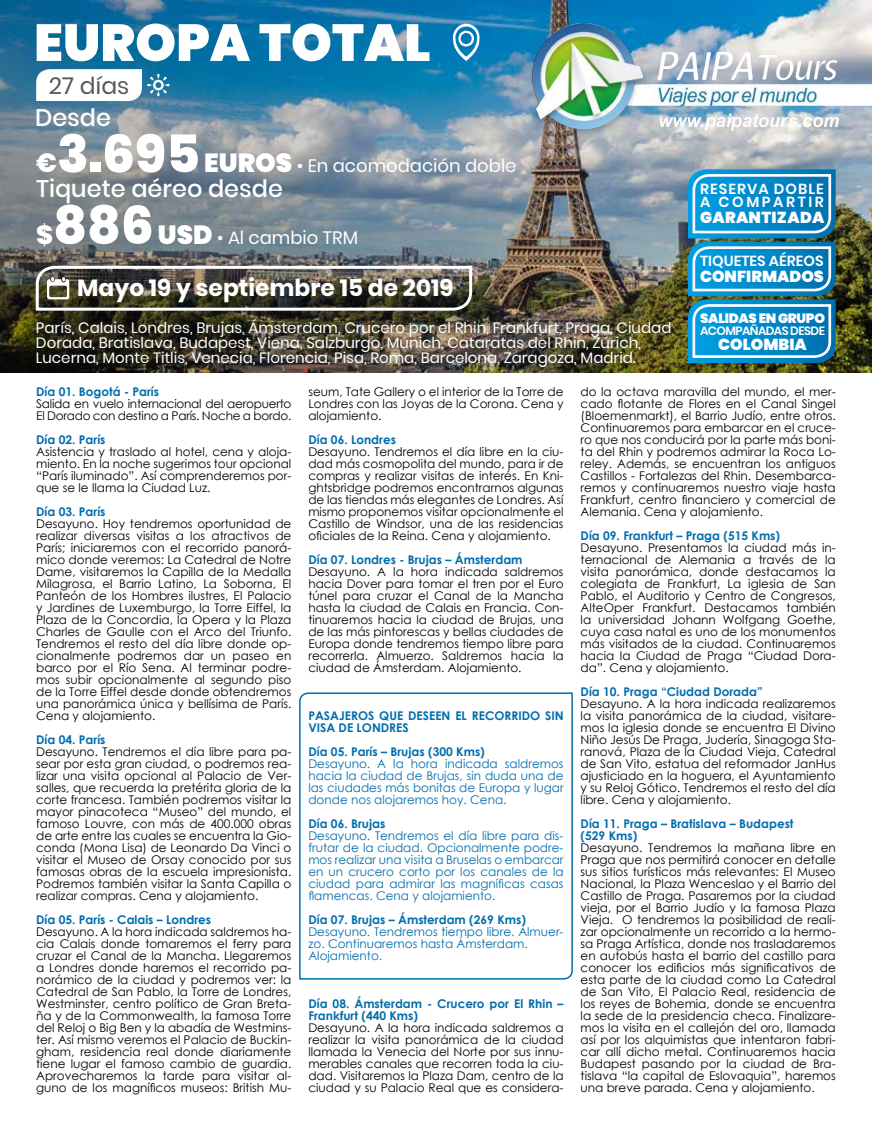
<style>
.page{position:relative;width:872px;height:1127px;background:#fff}
.page>*{position:absolute;margin:0;border:0;box-sizing:border-box;transform-origin:0 0}
.t1{font:900 52.05px "Poppins";color:#fff}
.t2{font:500 24px "Poppins";color:#fff}
.t3{font:700 23.4px "Poppins";color:#fff}
.t4{font:23.4px "Poppins";color:#575756}
.t5{font:18px "Poppins";color:#fff}
.t6{font:900 15.9px "Poppins";color:#fff}
.t7{font:900 15.9px "Poppins";letter-spacing:.02em;color:#fff}
.t8{font:15px/15px "Poppins";color:#fff}
.t9{font:600 14.55px/13.4px "Poppins";letter-spacing:.07em;color:#fff}
.t10{font:600 14.55px "Poppins";color:#fff}
.t11{font:900 13.5px "Poppins";letter-spacing:-.025em;color:#fff}
.t12{font:12px/12px "Century Gothic";color:#000;text-align:justify}
.t13{font:12px/12px "Century Gothic";color:#006dad;text-align:justify}
.t14{font:700 12px/12px "Century Gothic";color:#006dad}
.t15{font:12px/12px "Century Gothic";letter-spacing:-.02em;color:#000}
.t16{font:600 12px "Poppins";letter-spacing:-.05em;color:#fff}
.s1{font-weight:800;font-size:26.25px}
.s2{font-weight:800;font-size:52.05px}
.s3{font-weight:900;font-size:26.25px}
</style>
<div class="page">
<svg style="left:299px;top:692px;width:274px;height:288px"></svg>
<img style="left:0;top:0;width:872px;height:373px">
<div style="left:28px;top:311px;width:651px;height:65px;background:#1d1d1b;opacity:.6"></div>
<svg style="left:36px;top:69px;width:134px;height:32px"></svg>
<img style="left:34px;top:264px;width:439px;height:48px">
<svg style="left:453px;top:24px;width:26px;height:37px"></svg>
<svg style="left:688px;top:169px;width:147px;height:194px;background:#1f93c8"></svg>
<img style="left:530px;top:23px;width:342px;height:113px">
<h1 class="t1" style="left:34px;top:13px;width:398px">EUROPA TOTAL</h1>
<h3 class="t4" style="left:49px;top:72px;width:82px">27 días</h3>
<h2 class="t2" style="left:35px;top:104px;width:77px">Desde</h2>
<h3 class="t5" style="left:36px;top:155px;width:482px"><span class="s1">€</span><span class="s2">3.695</span> <span class="s3">EUROS</span> • En acomodación doble</h3>
<h3 class="t5" style="left:36px;top:227px;width:323px"><span class="s1">$</span><span class="s2">886</span> <span class="s3">USD</span> • Al cambio TRM</h3>
<h2 class="t2" style="left:36px;top:175px;width:248px">Tiquete aéreo desde</h2>
<h3 class="t3" style="left:77px;top:274px;width:378px">Mayo 19 y septiembre 15 de 2019</h3>
<p class="t8" style="left:36px;top:320px;width:637px">París, Calais, Londres, Brujas, Ámsterdam, Crucero por el Rhin, Frankfurt, Praga, Ciudad<br>Dorada, Bratislava, Budapest, Viena, Salzburgo, Múnich, Cataratas del Rhin, Zúrich,<br>Lucerna, Monte Titlis, Venecia, Florencia, Pisa, Roma, Barcelona, Zaragoza, Madrid.</p>
<p class="t9" style="left:700px;top:182px;width:125px">RESERVA DOBLE<br>A COMPARTIR</p>
<h3 class="t7" style="left:700px;top:208px;width:126px">GARANTIZADA</h3>
<p class="t10" style="left:700px;top:253px;width:125px">TIQUETES AÉREOS</p>
<h3 class="t6" style="left:700px;top:267px;width:125px">CONFIRMADOS</h3>
<p class="t11" style="left:700px;top:310px;width:126px">SALIDAS EN GRUPO</p>
<p class="t16" style="left:700px;top:324px;width:126px">ACOMPAÑADAS DESDE</p>
<h3 class="t6" style="left:718px;top:335px;width:90px">COLOMBIA</h3>
<p class="t14" style="left:36px;top:385px;width:124px">Día 01. Bogotá - París</p>
<p class="t15" style="left:36px;top:397px;width:257px">Salida en vuelo internacional del aeropuerto<br>El Dorado con destino a París. Noche a bordo.</p>
<p class="t14" style="left:36px;top:433px;width:71px">Día 02. París</p>
<p class="t12" style="left:36px;top:445px;width:257px">Asistencia y traslado al hotel, cena y aloja&shy;miento. En la noche sugerimos tour opcional “París iluminado”. Así comprenderemos por&shy;que se le llama la Ciudad Luz.</p>
<p class="t14" style="left:36px;top:505px;width:71px">Día 03. París</p>
<p class="t12" style="left:36px;top:517px;width:257px">Desayuno. Hoy tendremos oportunidad de realizar diversas visitas a los atractivos de París; iniciaremos con el recorrido panorá&shy;mico donde veremos: La Catedral de Notre Dame, visitaremos la Capilla de la Medalla Milagrosa, el Barrio Latino, La Soborna, El Panteón de los Hombres ilustres, El Palacio y Jardines de Luxemburgo, la Torre Eiffel, la Plaza de la Concordia, la Opera y la Plaza Charles de Gaulle con el Arco del Triunfo.<br>Tendremos el resto del día libre donde op&shy;cionalmente podremos dar un paseo en barco por el Río Sena. Al terminar podre&shy;mos subir opcionalmente al segundo piso de la Torre Eiffel desde donde obtendremos una panorámica única y bellísima de París.<br>Cena y alojamiento.</p>
<p class="t14" style="left:36px;top:733px;width:71px">Día 04. París</p>
<p class="t12" style="left:36px;top:745px;width:257px">Desayuno. Tendremos el día libre para pa&shy;sear por esta gran ciudad, o podremos rea&shy;lizar una visita opcional al Palacio de Ver&shy;salles, que recuerda la pretérita gloria de la corte francesa. También podremos visitar la mayor pinacoteca “Museo” del mundo, el famoso Louvre, con más de 400.000 obras de arte entre las cuales se encuentra la Gio&shy;conda (Mona Lisa) de Leonardo Da Vinci o visitar el Museo de Orsay conocido por sus famosas obras de la escuela impresionista.<br>Podremos también visitar la Santa Capilla o realizar compras. Cena y alojamiento.</p>
<p class="t14" style="left:36px;top:913px;width:176px">Día 05. París - Calais – Londres</p>
<p class="t12" style="left:36px;top:925px;width:257px">Desayuno. A la hora indicada saldremos ha&shy;cia Calais donde tomaremos el ferry para cruzar el Canal de la Mancha. Llegaremos a Londres donde haremos el recorrido pa&shy;norámico de la ciudad y podremos ver: la Catedral de San Pablo, la Torre de Londres, Westminster, centro político de Gran Breta&shy;ña y de la Commonwealth, la famosa Torre del Reloj o Big Ben y la abadía de Westmins&shy;ter. Así mismo veremos el Palacio de Buckin&shy;gham, residencia real donde diariamente tiene lugar el famoso cambio de guardia.<br>Aprovecharemos la tarde para visitar al&shy;guno de los magníficos museos: British Mu-</p>
<p class="t12" style="left:308px;top:385px;width:257px">seum, Tate Gallery o el interior de la Torre de Londres con las Joyas de la Corona. Cena y alojamiento.</p>
<p class="t14" style="left:308px;top:433px;width:89px">Día 06. Londres</p>
<p class="t12" style="left:308px;top:445px;width:257px">Desayuno. Tendremos el día libre en la ciu&shy;dad más cosmopolita del mundo, para ir de compras y realizar visitas de interés. En Kni&shy;ghtsbridge podremos encontrarnos algunas de las tiendas más elegantes de Londres. Así mismo proponemos visitar opcionalmente el Castillo de Windsor, una de las residencias oficiales de la Reina. Cena y alojamiento.</p>
<p class="t14" style="left:308px;top:553px;width:216px">Día 07. Londres - Brujas – Ámsterdam</p>
<p class="t12" style="left:308px;top:565px;width:257px">Desayuno. A la hora indicada saldremos hacia Dover para tomar el tren por el Euro túnel para cruzar el Canal de la Mancha hasta la ciudad de Calais en Francia. Con&shy;tinuaremos hacia la ciudad de Brujas, una de las más pintorescas y bellas ciudades de Europa donde tendremos tiempo libre para recorrerla. Almuerzo. Saldremos hacia la ciudad de Ámsterdam. Alojamiento.</p>
<p class="t14" style="left:308px;top:709px;width:257px">PASAJEROS QUE DESEEN EL RECORRIDO SIN<br>VISA DE LONDRES</p>
<p class="t14" style="left:308px;top:745px;width:178px">Día 05. París – Brujas (300 Kms)</p>
<p class="t13" style="left:308px;top:757px;width:257px">Desayuno. A la hora indicada saldremos hacia la ciudad de Brujas, sin duda una de las ciudades más bonitas de Europa y lugar donde nos alojaremos hoy. Cena.</p>
<p class="t14" style="left:308px;top:817px;width:79px">Día 06. Brujas</p>
<p class="t13" style="left:308px;top:829px;width:257px">Desayuno. Tendremos el día libre para dis&shy;frutar de la ciudad. Opcionalmente podre&shy;mos realizar una visita a Bruselas o embarcar en un crucero corto por los canales de la ciudad para admirar las magníficas casas flamencas. Cena y alojamiento.</p>
<p class="t14" style="left:308px;top:913px;width:219px">Día 07. Brujas – Ámsterdam (269 Kms)</p>
<p class="t13" style="left:308px;top:925px;width:257px;text-align:left">Desayuno. Tendremos tiempo libre. Almuer&shy;zo. Continuaremos hasta Ámsterdam.<br>Alojamiento.</p>
<p class="t14" style="left:308px;top:997px;width:257px">Día 08. Ámsterdam - Crucero por El Rhin –<br>Frankfurt (440 Kms)</p>
<p class="t12" style="left:308px;top:1021px;width:257px">Desayuno. A la hora indicada saldremos a realizar la visita panorámica de la ciudad llamada la Venecia del Norte por sus innu&shy;merables canales que recorren toda la ciu&shy;dad. Visitaremos la Plaza Dam, centro de la ciudad y su Palacio Real que es considera-</p>
<p class="t12" style="left:580px;top:385px;width:257px">do la octava maravilla del mundo, el mer&shy;cado flotante de Flores en el Canal Singel (Bloemenmarkt), el Barrio Judío, entre otros.<br>Continuaremos para embarcar en el cruce&shy;ro que nos conducirá por la parte más boni&shy;ta del Rhin y podremos admirar la Roca Lo&shy;reley. Además, se encuentran los antiguos Castillos - Fortalezas del Rhin. Desembarca&shy;remos y continuaremos nuestro viaje hasta Frankfurt, centro financiero y comercial de Alemania. Cena y alojamiento.</p>
<p class="t14" style="left:580px;top:529px;width:201px">Día 09. Frankfurt – Praga (515 Kms)</p>
<p class="t12" style="left:580px;top:541px;width:257px">Desayuno. Presentamos la ciudad más in&shy;ternacional de Alemania a través de la visita panorámica, donde destacamos la colegiata de Frankfurt, La iglesia de San Pablo, el Auditorio y Centro de Congresos, AlteOper Frankfurt. Destacamos también la universidad Johann Wolfgang Goethe, cuya casa natal es uno de los monumentos más visitados de la ciudad. Continuaremos hacia la Ciudad de Praga “Ciudad Dora&shy;da”. Cena y alojamiento.</p>
<p class="t14" style="left:580px;top:685px;width:184px">Día 10. Praga “Ciudad Dorada”</p>
<p class="t12" style="left:580px;top:697px;width:257px">Desayuno. A la hora indicada realizaremos la visita panorámica de la ciudad, visitare&shy;mos la iglesia donde se encuentra El Divino Niño Jesús De Praga, Judería, Sinagoga Sta&shy;ranová, Plaza de la Ciudad Vieja, Catedral de San Vito, estatua del reformador JanHus ajusticiado en la hoguera, el Ayuntamiento y su Reloj Gótico. Tendremos el resto del día libre. Cena y alojamiento.</p>
<p class="t14" style="left:580px;top:817px;width:214px">Día 11. Praga – Bratislava – Budapest (529 Kms)</p>
<p class="t12" style="left:580px;top:841px;width:257px">Desayuno. Tendremos la mañana libre en Praga que nos permitirá conocer en detalle sus sitios turísticos más relevantes: El Museo Nacional, la Plaza Wenceslao y el Barrio del Castillo de Praga. Pasaremos por la ciudad vieja, por el Barrio Judío y la famosa Plaza Vieja. O tendremos la posibilidad de reali&shy;zar opcionalmente un recorrido a la hermo&shy;sa Praga Artística, donde nos trasladaremos en autobús hasta el barrio del castillo para conocer los edificios más significativos de esta parte de la ciudad como La Catedral de San Vito, El Palacio Real, residencia de los reyes de Bohemia, donde se encuentra la sede de la presidencia checa. Finalizare&shy;mos la visita en el callejón del oro, llamada así por los alquimistas que intentaron fabri&shy;car allí dicho metal. Continuaremos hacia Budapest pasando por la ciudad de Bra&shy;tislava “la capital de Eslovaquia”, haremos una breve parada. Cena y alojamiento.</p>
</div>
